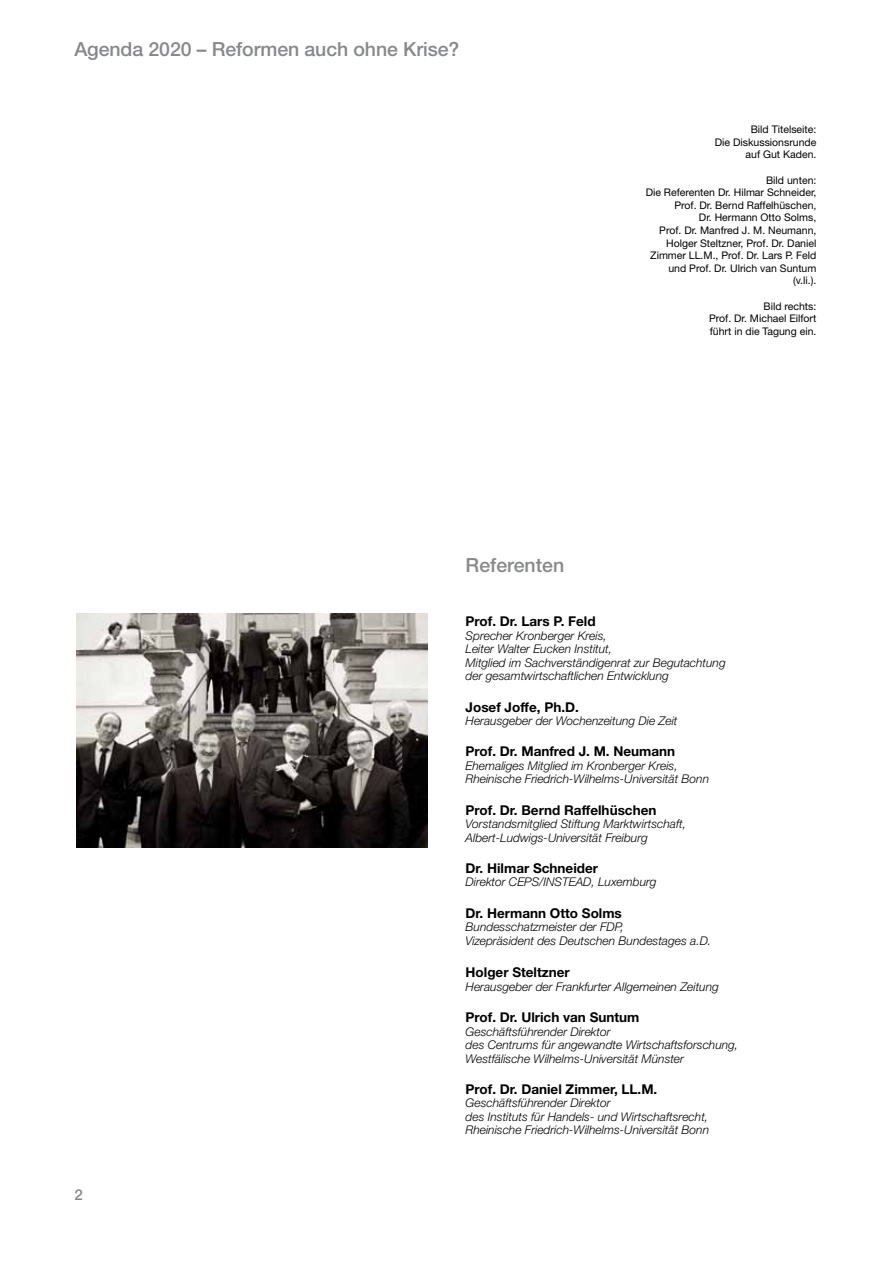
<style>
.page{position:relative;width:893px;height:1263px;background:#fff}
.page>*{position:absolute;margin:0;border:0;box-sizing:border-box;transform-origin:0 0}
.t1{font:500 19.5px "Helvetica Neue";letter-spacing:-.005em;color:#87888a}
.t2{font:500 15px "Helvetica Neue";color:#87888a}
.t3{font:700 13.5px "Helvetica Neue";color:#000}
.t4{font:italic 300 12px/13.5px "Helvetica Neue";color:#000}
.t5{font:10.5px/12.6px "Helvetica Neue";color:#000;text-align:right}
</style>
<div class="page">
<img style="left:77px;top:614px;width:350px;height:233px">
<h1 class="t1" style="left:74px;top:37px;width:387px">Agenda 2020 – Reformen auch ohne Krise?</h1>
<p class="t5" style="left:715px;top:123px;width:103px">Bild Titelseite:<br>Die Diskussionsrunde auf Gut Kaden.</p>
<p class="t5" style="left:646px;top:173px;width:172px">Bild unten:<br>Die Referenten Dr. Hilmar Schneider,<br>Prof. Dr. Bernd Raffelhüschen,<br>Dr. Hermann Otto Solms,<br>Prof. Dr. Manfred J. M. Neumann,<br>Holger Steltzner, Prof. Dr. Daniel<br>Zimmer LL.M., Prof. Dr. Lars P. Feld und Prof. Dr. Ulrich van Suntum (v.li.).</p>
<p class="t5" style="left:709px;top:299px;width:109px;text-align:justify;text-indent:54px">Bild rechts:<br>Prof. Dr. Michael Eilfort führt in die Tagung ein.</p>
<h1 class="t1" style="left:466px;top:554px;width:100px">Referenten</h1>
<p class="t2" style="left:74px;top:1186px;width:10px">2</p>
<p class="t3" style="left:466px;top:613px;width:132px">Prof. Dr. Lars P. Feld</p>
<p class="t4" style="left:466px;top:629px;width:262px">Sprecher Kronberger Kreis,<br>Leiter Walter Eucken Institut,<br>Mitglied im Sachverständigenrat zur Begutachtung der gesamtwirtschaftlichen Entwicklung</p>
<p class="t3" style="left:466px;top:698px;width:115px">Josef Joffe, Ph.D.</p>
<p class="t4" style="left:466px;top:714px;width:213px">Herausgeber der Wochenzeitung Die Zeit</p>
<p class="t3" style="left:466px;top:743px;width:211px">Prof. Dr. Manfred J. M. Neumann</p>
<p class="t4" style="left:466px;top:759px;width:245px">Ehemaliges Mitglied im Kronberger Kreis,<br>Rheinische Friedrich-Wilhelms-Universität Bonn</p>
<p class="t3" style="left:466px;top:801px;width:192px">Prof. Dr. Bernd Raffelhüschen</p>
<p class="t4" style="left:466px;top:817px;width:222px">Vorstandsmitglied Stiftung Marktwirtschaft,<br>Albert-Ludwigs-Universität Freiburg</p>
<p class="t3" style="left:466px;top:860px;width:134px">Dr. Hilmar Schneider</p>
<p class="t4" style="left:466px;top:875px;width:192px">Direktor CEPS/INSTEAD, Luxemburg</p>
<p class="t3" style="left:466px;top:904px;width:158px">Dr. Hermann Otto Solms</p>
<p class="t4" style="left:466px;top:919px;width:247px;line-height:14.4px">Bundesschatzmeister der FDP,<br>Vizepräsident des Deutschen Bundestages a.D.</p>
<p class="t3" style="left:466px;top:963px;width:106px">Holger Steltzner</p>
<p class="t4" style="left:466px;top:980px;width:255px">Herausgeber der Frankfurter Allgemeinen Zeitung</p>
<p class="t3" style="left:466px;top:1009px;width:175px">Prof. Dr. Ulrich van Suntum</p>
<p class="t4" style="left:466px;top:1024px;width:274px">Geschäftsführender Direktor<br>des Centrums für angewandte Wirtschaftsforschung,<br>Westfälische Wilhelms-Universität Münster</p>
<p class="t3" style="left:466px;top:1081px;width:193px">Prof. Dr. Daniel Zimmer, LL.M.</p>
<p class="t4" style="left:466px;top:1096px;width:245px">Geschäftsführender Direktor<br>des Instituts für Handels- und Wirtschaftsrecht,<br>Rheinische Friedrich-Wilhelms-Universität Bonn</p>
</div>
